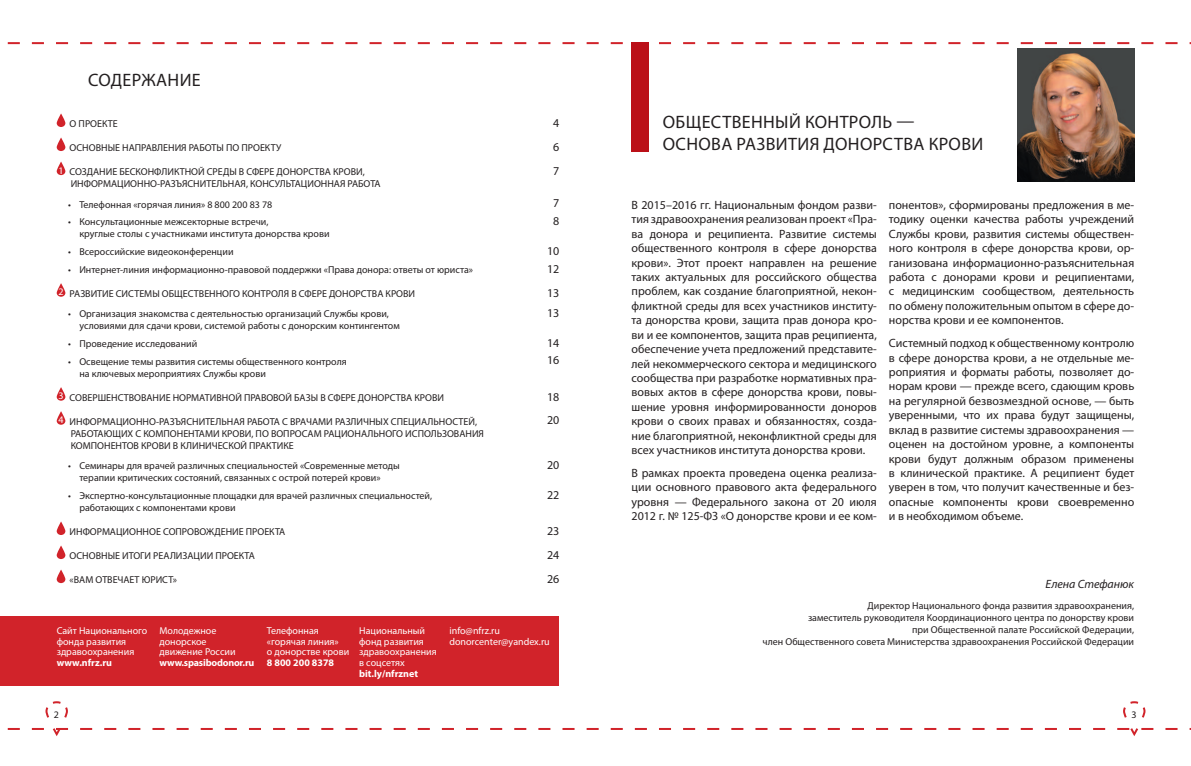
<style>
.page{position:relative;width:1191px;height:766px;background:#fff}
.page>*{position:absolute;margin:0;border:0;box-sizing:border-box;transform-origin:0 0}
.t1{font:18px/21.6px "Myriad Pro";letter-spacing:.02em;color:#231f20}
.t2{font:12px/14.4px "Myriad Pro";color:#231f20;text-align:justify}
.t3{font:italic 12px "Myriad Pro";color:#231f20}
.t4{font:10px/12px "Myriad Pro";color:#231f20}
.t5{font:10px/10.8px "Myriad Pro";color:#fff}
.t6{font:700 10px "Myriad Pro";color:#fff}
.t7{font:700 10px "Myriad Pro";letter-spacing:-.02em;color:#fff}
</style>
<div class="page">
<div style="left:0;top:616px;width:559px;height:69px;background:#d1232a"></div>
<div style="left:631px;top:42px;width:18px;height:110px;background:#bb1018"></div>
<img style="left:1017px;top:48px;width:117px;height:134px">
<svg style="left:57px;top:113px;width:8px;height:14px"></svg>
<svg style="left:57px;top:137px;width:8px;height:14px"></svg>
<svg style="left:57px;top:161px;width:8px;height:14px"></svg>
<svg style="left:57px;top:283px;width:8px;height:13px"></svg>
<svg style="left:57px;top:387px;width:8px;height:13px"></svg>
<svg style="left:57px;top:411px;width:8px;height:13px"></svg>
<svg style="left:57px;top:521px;width:8px;height:14px"></svg>
<svg style="left:57px;top:545px;width:8px;height:14px"></svg>
<svg style="left:57px;top:569px;width:8px;height:14px"></svg>
<svg style="left:7px;top:701px;width:1184px;height:35px"></svg>
<h1 class="t1" style="left:88px;top:68px;width:12px">СОДЕР</h1>
<h1 class="t1" style="left:141px;top:68px;width:27px">ЖАНИЕ</h1>
<p class="t4" style="left:70px;top:117px;width:22px">О ПРОЕКТЕ</p>
<p class="t4" style="left:70px;top:141px;width:8px">ОСНОВНЫЕ</p>
<p class="t4" style="left:122px;top:141px;width:26px">НАПРАВЛЕНИЯ</p>
<p class="t4" style="left:189px;top:141px;width:7px">РАБОТЫ</p>
<p class="t4" style="left:226px;top:141px;width:29px">ПО ПРОЕКТ</p>
<p class="t4" style="left:276px;top:141px;width:7px">У</p>
<p class="t4" style="left:70px;top:165px;width:7px">СОЗДАНИЕ</p>
<p class="t4" style="left:119px;top:165px;width:7px">БЕСКОНФЛИКТНОЙ</p>
<p class="t4" style="left:207px;top:165px;width:7px">СРЕДЫ</p>
<p class="t4" style="left:239px;top:165px;width:14px">В СФЕРЕ</p>
<p class="t4" style="left:276px;top:165px;width:8px">ДОНОРСТВА</p>
<p class="t4" style="left:333px;top:165px;width:7px">КРОВИ</p>
<p class="t4" style="left:363px;top:165px;width:4px">,</p>
<p class="t4" style="left:71px;top:177px;width:8px">ИНФОРМАЦИОННО</p>
<p class="t4" style="left:157px;top:177px;width:32px">-РАЗЪЯСНИТЕЛЬНАЯ</p>
<p class="t4" style="left:246px;top:177px;width:12px">, КОНС</p>
<p class="t4" style="left:275px;top:177px;width:12px">УЛЬТАЦИОННАЯ</p>
<p class="t4" style="left:347px;top:177px;width:7px">РАБОТА</p>
<p class="t4" style="left:68px;top:198px;width:206px">• Телефонная «горячая линия» 8 800 200 83 78</p>
<p class="t4" style="left:79px;top:216px;width:252px;text-indent:-11px">• Консультационные межсекторные встречи,<br>круглые столы с участниками института донорства крови</p>
<p class="t4" style="left:68px;top:245px;width:167px">• Всероссийские видеоконференции</p>
<p class="t4" style="left:68px;top:263px;width:406px">• Интернет-линия информационно-правовой поддержки «Права донора: ответы от юриста»</p>
<p class="t4" style="left:70px;top:287px;width:7px">РАЗВИТИЕ</p>
<p class="t4" style="left:116px;top:287px;width:8px">СИСТЕМЫ</p>
<p class="t4" style="left:162px;top:287px;width:7px">ОБЩЕСТВЕННОГО</p>
<p class="t4" style="left:242px;top:287px;width:7px">КОНТРОЛЯ</p>
<p class="t4" style="left:291px;top:287px;width:14px">В СФЕРЕ</p>
<p class="t4" style="left:329px;top:287px;width:8px">ДОНОРСТВА</p>
<p class="t4" style="left:385px;top:287px;width:7px">КРОВИ</p>
<p class="t4" style="left:79px;top:307px;width:322px;text-indent:-11px">• Организация знакомства с деятельностью организаций Службы крови, условиями для сдачи крови, системой работы с донорским контингентом</p>
<p class="t4" style="left:68px;top:337px;width:131px">• Проведение исследований</p>
<p class="t4" style="left:79px;top:355px;width:269px;text-indent:-11px">• Освещение темы развития системы общественного контроля на ключевых мероприятиях Службы крови</p>
<p class="t4" style="left:70px;top:391px;width:7px">СОВЕР</p>
<p class="t4" style="left:98px;top:391px;width:16px">ШЕНСТВОВАНИЕ</p>
<p class="t4" style="left:173px;top:391px;width:8px">НОРМАТИВНОЙ</p>
<p class="t4" style="left:244px;top:391px;width:14px">ПРАВОВОЙ</p>
<p class="t4" style="left:294px;top:391px;width:7px">БАЗЫ</p>
<p class="t4" style="left:320px;top:391px;width:14px">В СФЕРЕ</p>
<p class="t4" style="left:358px;top:391px;width:8px">ДОНОРСТВА</p>
<p class="t4" style="left:414px;top:391px;width:7px">КРОВИ</p>
<p class="t4" style="left:70px;top:415px;width:8px">ИНФОРМАЦИОННО</p>
<p class="t4" style="left:156px;top:415px;width:32px">-РАЗЪЯСНИТЕЛЬНАЯ</p>
<p class="t4" style="left:247px;top:415px;width:7px">РАБОТА</p>
<p class="t4" style="left:282px;top:415px;width:38px">СВРАЧАМИ</p>
<p class="t4" style="left:335px;top:415px;width:7px">РАЗЛИ</p>
<p class="t4" style="left:363px;top:415px;width:47px">ЧНЫХ СПЕЦИАЛЬНОСТЕЙ</p>
<p class="t4" style="left:475px;top:415px;width:4px">,</p>
<p class="t4" style="left:71px;top:427px;width:7px">РАБОТА</p>
<p class="t4" style="left:104px;top:427px;width:47px">ЮЩИХ СКОМ</p>
<p class="t4" style="left:163px;top:427px;width:14px">ПОНЕНТАМИ</p>
<p class="t4" style="left:222px;top:427px;width:7px">КРОВИ</p>
<p class="t4" style="left:251px;top:427px;width:46px">, ПО ВОПРОСАМ</p>
<p class="t4" style="left:324px;top:427px;width:8px">РАЦИОНАЛЬНОГО</p>
<p class="t4" style="left:405px;top:427px;width:26px">ИСПОЛЬЗОВАНИЯ</p>
<p class="t4" style="left:71px;top:439px;width:8px">КОМ</p>
<p class="t4" style="left:91px;top:439px;width:14px">ПОНЕНТОВ</p>
<p class="t4" style="left:141px;top:439px;width:7px">КРОВИ</p>
<p class="t4" style="left:173px;top:439px;width:15px">В КЛИНИ</p>
<p class="t4" style="left:212px;top:439px;width:13px">ЧЕСКОЙ</p>
<p class="t4" style="left:249px;top:439px;width:13px">ПРАКТИКЕ</p>
<p class="t4" style="left:79px;top:459px;width:322px;text-indent:-11px">• Семинары для врачей различных специальностей «Современные методы терапии критических состояний, связанных с острой потерей крови»</p>
<p class="t4" style="left:79px;top:489px;width:354px;text-indent:-11px">• Экспертно-консультационные площадки для врачей различных специальностей, работающих с компонентами крови</p>
<p class="t4" style="left:70px;top:525px;width:8px">ИНФОРМАЦИОННОЕ</p>
<p class="t4" style="left:163px;top:525px;width:26px">СОПРОВО</p>
<p class="t4" style="left:206px;top:525px;width:16px">ЖДЕНИЕ</p>
<p class="t4" style="left:246px;top:525px;width:13px">ПРОЕКТА</p>
<p class="t4" style="left:70px;top:549px;width:8px">ОСНОВНЫЕ</p>
<p class="t4" style="left:122px;top:549px;width:7px">ИТОГИ</p>
<p class="t4" style="left:153px;top:549px;width:7px">РЕАЛИЗАЦИИ</p>
<p class="t4" style="left:215px;top:549px;width:13px">ПРОЕКТА</p>
<p class="t4" style="left:70px;top:573px;width:12px">«ВАМ</p>
<p class="t4" style="left:95px;top:573px;width:7px">ОТВЕ</p>
<p class="t4" style="left:117px;top:573px;width:13px">ЧАЕТ</p>
<p class="t4" style="left:142px;top:573px;width:16px">ЮРИСТ</p>
<p class="t4" style="left:173px;top:573px;width:6px">»</p>
<p class="t5" style="left:58px;top:165px;width:7px">1</p>
<p class="t5" style="left:58px;top:286px;width:7px">2</p>
<p class="t5" style="left:58px;top:390px;width:7px">3</p>
<p class="t5" style="left:58px;top:414px;width:7px">4</p>
<p class="t2" style="left:553px;top:115px;width:8px">4</p>
<p class="t2" style="left:553px;top:134px;width:8px;line-height:24.4px">6<br>7</p>
<p class="t2" style="left:553px;top:194px;width:8px;line-height:17.7px">7<br>8</p>
<p class="t2" style="left:547px;top:242px;width:14px;line-height:17.7px">10<br>12</p>
<p class="t2" style="left:547px;top:282px;width:14px;line-height:20.6px">13<br>13</p>
<p class="t2" style="left:547px;top:353px;width:14px">16</p>
<p class="t2" style="left:547px;top:335px;width:14px">14</p>
<p class="t2" style="left:547px;top:384px;width:14px;line-height:24px">18<br>20</p>
<p class="t2" style="left:547px;top:457px;width:14px">20</p>
<p class="t2" style="left:547px;top:487px;width:14px">22</p>
<p class="t2" style="left:547px;top:518px;width:14px;line-height:24px">23<br>24<br>26</p>
<p class="t5" style="left:57px;top:624px;width:92px">Сайт Национального фонда развития здравоохранения</p>
<p class="t6" style="left:57px;top:656px;width:57px">www.nfrz.ru</p>
<p class="t5" style="left:159px;top:624px;width:78px">Молодежное донорское движение России</p>
<p class="t7" style="left:159px;top:656px;width:96px">www.spasibodonor.ru</p>
<p class="t4" style="left:54px;top:708px;width:7px">2</p>
<p class="t5" style="left:267px;top:624px;width:84px">Телефонная «горячая линия»<br>о донорстве крови</p>
<p class="t6" style="left:267px;top:656px;width:69px">8 800 200 8378</p>
<p class="t5" style="left:359px;top:624px;width:79px">Национальный фонд развития здравоохранения в соцсетях</p>
<p class="t6" style="left:359px;top:667px;width:60px">bit.ly/nfrznet</p>
<p class="t5" style="left:449px;top:624px;width:102px">info@nfrz.ru donorcenter@yandex.ru</p>
<h1 class="t1" style="left:663px;top:111px;width:322px">Общественный контроль — основа развития донорства крови</h1>
<p class="t2" style="left:631px;top:197px;width:247px">В 2015–2016 гг. Национальным фондом разви&shy;тия здравоохранения реализован проект «Пра&shy;ва донора и реципиента. Развитие системы общественного контроля в сфере донорства крови». Этот проект направлен на решение таких актуальных для российского общества проблем, как создание благоприятной, некон&shy;фликтной среды для всех участников институ&shy;та донорства крови, защита прав донора кро&shy;ви и ее компонентов, защита прав реципиента, обеспечение учета предложений представите&shy;лей некоммерческого сектора и медицинского сообщества при разработке нормативных пра&shy;вовых актов в сфере донорства крови, повы&shy;шение уровня информированности доноров крови о своих правах и обязанностях, созда&shy;ние благоприятной, неконфликтной среды для всех участников института донорства крови.</p>
<p class="t2" style="left:631px;top:465px;width:247px">В рамках проекта проведена оценка реализа&shy;ции основного правового акта федерального уровня — Федерального закона от 20 июля 2012 г. № 125-ФЗ «О донорстве крови и ее ком-</p>
<p class="t2" style="left:889px;top:197px;width:247px">понентов», сформированы предложения в ме&shy;тодику оценки качества работы учреждений Службы крови, развития системы обществен&shy;ного контроля в сфере донорства крови, ор&shy;ганизована информационно-разъяснительная работа с донорами крови и реципиентами, с медицинским сообществом, деятельность по обмену положительным опытом в сфере до&shy;норства крови и ее компонентов.</p>
<p class="t2" style="left:889px;top:336px;width:247px">Системный подход к общественному контролю в сфере донорства крови, а не отдельные ме&shy;роприятия и форматы работы, позволяет до&shy;норам крови — прежде всего, сдающим кровь на регулярной безвозмездной основе, — быть уверенными, что их права будут защищены, вклад в развитие системы здравоохранения — оценен на достойном уровне, а компоненты крови будут должным образом применены в клинической практике. А реципиент будет уверен в том, что получит качественные и без&shy;опасные компоненты крови своевременно и в необходимом объеме.</p>
<p class="t3" style="left:1045px;top:576px;width:90px">Елена Стефанюк</p>
<p class="t4" style="left:762px;top:599px;width:373px;text-align:right">Директор Национального фонда развития здравоохранения,<br>заместитель руководителя Координационного центра по донорству крови<br>при Общественной палате Российской Федерации,<br>член Общественного совета Министерства здравоохранения Российской Федерации</p>
<p class="t4" style="left:1131px;top:708px;width:7px">3</p>
</div>
